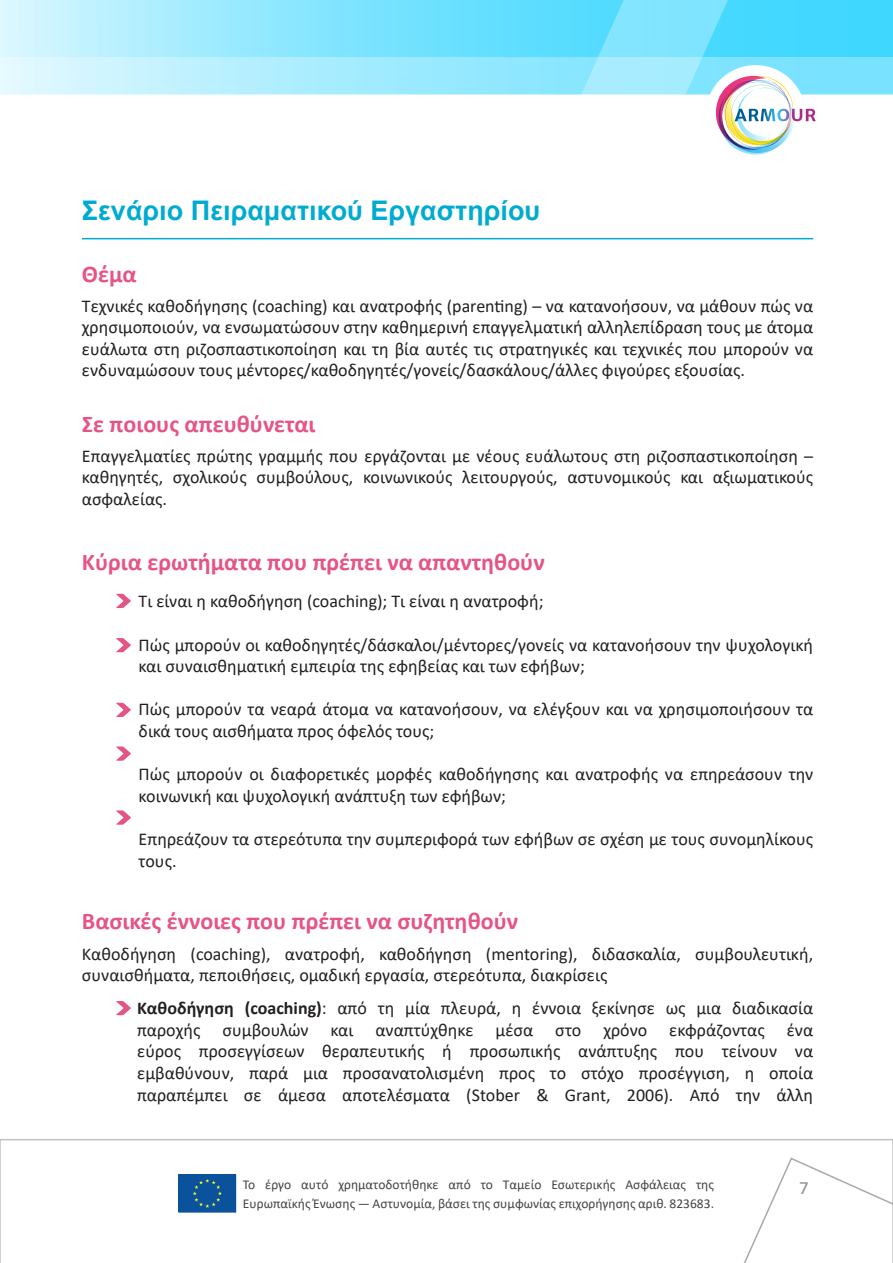
<style>
.page{position:relative;width:893px;height:1263px;background:#fff}
.page>*{position:absolute;margin:0;border:0;box-sizing:border-box;transform-origin:0 0}
.t1{font:700 27px "Arial";color:#00abd1}
.t2{font:700 24px "Calibri";color:#e65485}
.t3{font:18px/21.6px "Calibri";color:#231f20}
.t4{font:500 18px "Hind";color:#949698}
.t5{font:13.5px/19.2px "Calibri";color:#444445}
.s1{font-weight:700}
</style>
<div class="page">
<svg style="left:0;top:1139px;width:893px;height:123px"></svg>
<svg style="left:0;top:0;width:893px;height:57px;background:#a2ebff"></svg>
<svg style="left:0;top:57px;width:893px;height:38px;background:#bef1ff"></svg>
<svg style="left:625px;top:1156px;width:268px;height:106px"></svg>
<svg style="left:349px;top:0;width:515px;height:240px"></svg>
<div style="left:705px;top:65px;width:101px;height:100px;background:#fff;border-radius:50%"></div>
<img style="left:716px;top:76px;width:100px;height:79px">
<svg style="left:178px;top:1174px;width:58px;height:39px;background:#125999"></svg>
<svg style="left:116px;top:594px;width:15px;height:14px"></svg>
<svg style="left:116px;top:638px;width:15px;height:14px"></svg>
<svg style="left:116px;top:703px;width:15px;height:14px"></svg>
<svg style="left:116px;top:746px;width:15px;height:15px"></svg>
<svg style="left:116px;top:810px;width:15px;height:15px"></svg>
<hr style="left:82px;top:238px;width:731px;height:1px;background:#00abd1">
<svg style="left:116px;top:1001px;width:15px;height:14px"></svg>
<p class="t1" style="left:82px;top:191px;width:460px">Σενάριο Πειραματικού Εργαστηρίου</p>
<p class="t2" style="left:82px;top:257px;width:56px">Θέμα</p>
<p class="t3" style="left:82px;top:294px;width:733px;text-align:justify">Τεχνικές καθοδήγησης (coaching) και ανατροφής (parenting) – να κατανοήσουν, να μάθουν πώς να χρησιμοποιούν, να ενσωματώσουν στην καθημερινή επαγγελματική αλληλεπίδραση τους με άτομα ευάλωτα στη ριζοσπαστικοποίηση και τη βία αυτές τις στρατηγικές και τεχνικές που μπορούν να ενδυναμώσουν τους μέντορες/καθοδηγητές/γονείς/δασκάλους/άλλες φιγούρες εξουσίας.</p>
<p class="t2" style="left:82px;top:407px;width:235px">Σε ποιους απευθύνεται</p>
<p class="t3" style="left:82px;top:444px;width:733px;text-align:justify">Επαγγελματίες πρώτης γραμμής που εργάζονται με νέους ευάλωτους στη ριζοσπαστικοποίηση – καθηγητές, σχολικούς συμβούλους, κοινωνικούς λειτουργούς, αστυνομικούς και αξιωματικούς ασφαλείας.</p>
<p class="t2" style="left:82px;top:545px;width:464px">Κύρια ερωτήματα που πρέπει να απαντηθούν</p>
<p class="t3" style="left:139px;top:590px;width:406px">Τι είναι η καθοδήγηση (coaching); Τι είναι η ανατροφή;</p>
<p class="t3" style="left:139px;top:633px;width:676px">Πώς μπορούν οι καθοδηγητές/δάσκαλοι/μέντορες/γονείς να κατανοήσουν την ψυχολογική και συναισθηματική εμπειρία της εφηβείας και των εφήβων;</p>
<p class="t3" style="left:139px;top:698px;width:676px">Πώς μπορούν τα νεαρά άτομα να κατανοήσουν, να ελέγξουν και να χρησιμοποιήσουν τα δικά τους αισθήματα προς όφελός τους;</p>
<p class="t3" style="left:139px;top:763px;width:676px">Πώς μπορούν οι διαφορετικές μορφές καθοδήγησης και ανατροφής να επηρεάσουν την κοινωνική και ψυχολογική ανάπτυξη των εφήβων;</p>
<p class="t3" style="left:139px;top:828px;width:676px">Επηρεάζουν τα στερεότυπα την συμπεριφορά των εφήβων σε σχέση με τους συνομηλίκους τους.</p>
<p class="t2" style="left:82px;top:904px;width:438px">Βασικές έννοιες που πρέπει να συζητηθούν</p>
<p class="t3" style="left:82px;top:942px;width:733px">Καθοδήγηση (coaching), ανατροφή, καθοδήγηση (mentoring), διδασκαλία, συμβουλευτική, συναισθήματα, πεποιθήσεις, ομαδική εργασία, στερεότυπα, διακρίσεις</p>
<p class="t3" style="left:137px;top:997px;width:678px;text-align:justify"><span class="s1">Καθοδήγηση (coaching)</span>: από τη μία πλευρά, η έννοια ξεκίνησε ως μια διαδικασία παροχής συμβουλών και αναπτύχθηκε μέσα στο χρόνο εκφράζοντας ένα εύρος προσεγγίσεων θεραπευτικής ή προσωπικής ανάπτυξης που τείνουν να εμβαθύνουν, παρά μια προσανατολισμένη προς το στόχο προσέγγιση, η οποία παραπέμπει σε άμεσα αποτελέσματα (Stober &amp; Grant, 2006). Από την άλλη</p>
<p class="t5" style="left:243px;top:1174px;width:473px">Το έργο αυτό χρηματοδοτήθηκε από το Ταμείο Εσωτερικής Ασφάλειας της<br>Ευρωπαϊκής Ένωσης — Αστυνομία, βάσει της συμφωνίας επιχορήγησης αριθ. 823683.</p>
<p class="t4" style="left:800px;top:1176px;width:10px">7</p>
</div>
